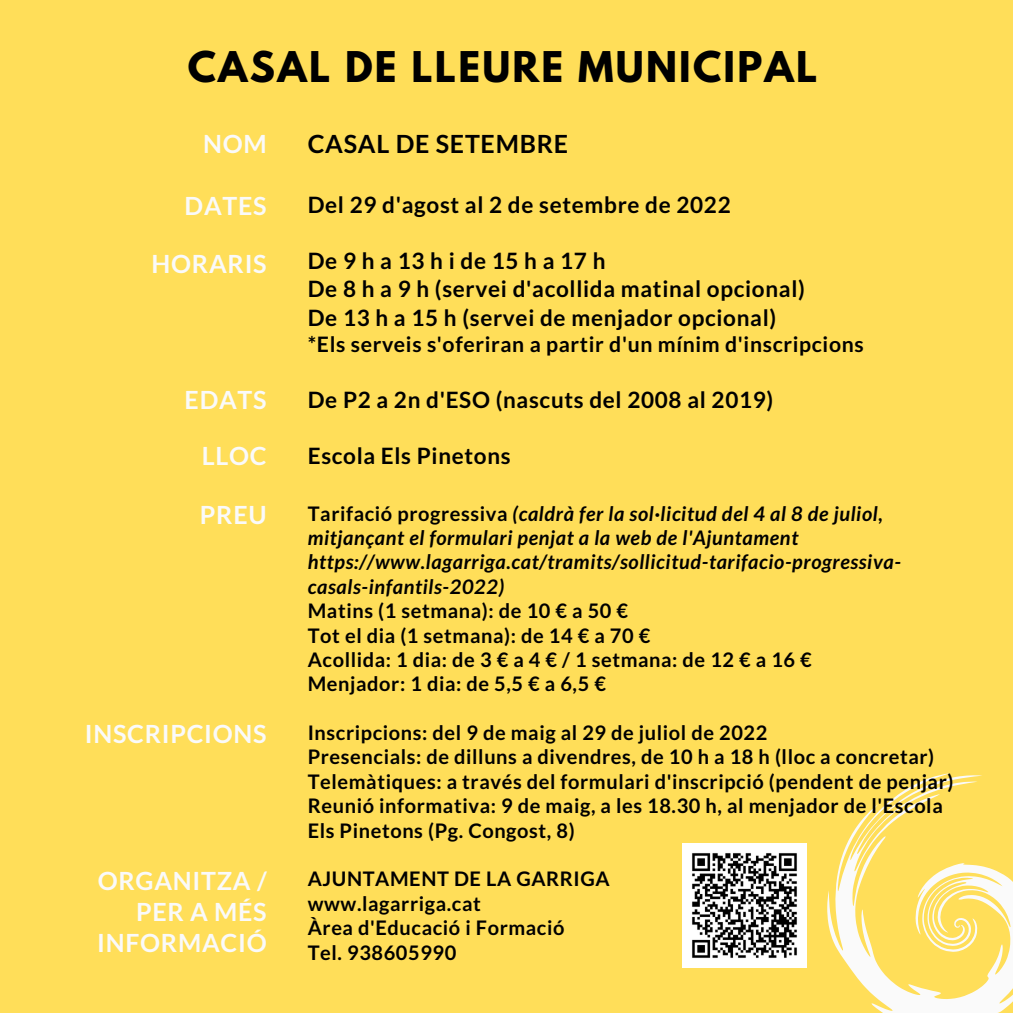
<style>
.page{position:relative;width:1013px;height:1013px;background:#fff}
.page>*{position:absolute;margin:0;border:0;box-sizing:border-box;transform-origin:0 0}
.t1{font:700 37.5px "League Spartan";letter-spacing:.06em;color:#000}
.t2{font:700 25px "Lato";letter-spacing:.03em;color:#fafafa}
.t3{font:700 25px "Lato";letter-spacing:.03em;color:#000}
.t4{font:700 22.5px "Lato";letter-spacing:.03em;color:#000}
.t5{font:700 22.5px "Lato";letter-spacing:.255em;color:#000}
.t6{font:700 21.25px "Lato";letter-spacing:.03em;color:#000}
.t7{font:700 20px/24.4px "Lato";letter-spacing:.03em;color:#000}
.t8{font:italic 700 20px/24.4px "Lato";letter-spacing:.03em;color:#000}
.s1{font-style:normal}
</style>
<div class="page">
<div style="left:0;top:0;width:1012px;height:1012px;background:#ffde59"></div>
<svg style="left:827px;top:773px;width:185px;height:239px"></svg>
<img style="left:682px;top:844px;width:124px;height:123px">
<p class="t1" style="left:188px;top:48px;width:631px">CASAL DE LLEURE MUNICIPAL</p>
<p class="t2" style="left:203px;top:128px;width:65px">NOM</p>
<p class="t2" style="left:185px;top:190px;width:83px">DATES</p>
<p class="t2" style="left:151px;top:248px;width:117px">HORARIS</p>
<p class="t2" style="left:185px;top:385px;width:83px">EDATS</p>
<p class="t2" style="left:202px;top:441px;width:66px">LLOC</p>
<p class="t2" style="left:200px;top:499px;width:68px">PREU</p>
<p class="t2" style="left:85px;top:718px;width:183px">INSCRIPCIONS</p>
<p class="t2" style="left:98px;top:865px;width:170px">ORGANITZA /</p>
<p class="t2" style="left:136px;top:895px;width:132px">PER A MÉS</p>
<p class="t2" style="left:97px;top:926px;width:171px">INFORMACIÓ</p>
<p class="t3" style="left:308px;top:128px;width:262px">CASAL DE SETEMBRE</p>
<p class="t4" style="left:308px;top:191px;width:424px">Del 29 d'agost al 2 de setembre de 2022</p>
<p class="t5" style="left:308px;top:247px;width:299px">De9ha13hide15ha17h</p>
<p class="t4" style="left:308px;top:275px;width:498px">De 8 h a 9 h (servei d'acollida matinal opcional)</p>
<p class="t4" style="left:308px;top:303px;width:470px">De 13 h a 15 h (servei de menjador opcional)</p>
<p class="t6" style="left:308px;top:331px;width:557px">*Els serveis s'oferiran a partir d'un mínim d'inscripcions</p>
<p class="t4" style="left:308px;top:386px;width:467px">De P2 a 2n d'ESO (nascuts del 2008 al 2019)</p>
<p class="t4" style="left:308px;top:442px;width:204px">Escola Els Pinetons</p>
<p class="t8" style="left:308px;top:500px;width:576px"><span class="s1">Tarifació progressiva</span> (caldrà fer la sol·licitud del 4 al 8 de juliol, mitjançant el formulari penjat a la web de l'Ajuntament</p>
<p class="t8" style="left:308px;top:549px;width:595px">https://www.lagarriga.cat/tramits/sollicitud-tarifacio-progressiva&shy;casals-infantils-2022)</p>
<p class="t7" style="left:308px;top:598px;width:322px">Matins (1 setmana): de 10 € a 50 €</p>
<p class="t7" style="left:308px;top:622px;width:344px">Tot el dia (1 setmana): de 14 € a 70 €</p>
<p class="t7" style="left:308px;top:647px;width:505px">Acollida: 1 dia: de 3 € a 4 € / 1 setmana: de 12 € a 16 €</p>
<p class="t7" style="left:308px;top:671px;width:300px">Menjador: 1 dia: de 5,5 € a 6,5 €</p>
<p class="t7" style="left:308px;top:720px;width:461px">Inscripcions: del 9 de maig al 29 de juliol de 2022</p>
<p class="t7" style="left:308px;top:744px;width:628px">Presencials: de dilluns a divendres, de 10 h a 18 h (lloc a concretar)</p>
<p class="t7" style="left:308px;top:769px;width:647px">Telemàtiques: a través del formulari d'inscripció (pendent de penjar)</p>
<p class="t7" style="left:308px;top:793px;width:636px">Reunió informativa: 9 de maig, a les 18.30 h, al menjador de l'Escola<br>Els Pinetons (Pg. Congost, 8)</p>
<p class="t7" style="left:308px;top:866px;width:303px">AJUNTAMENT DE LA GARRIGA</p>
<p class="t7" style="left:308px;top:890px;width:175px">www.lagarriga.cat</p>
<p class="t7" style="left:308px;top:915px;width:258px">Àrea d'Educació i Formació</p>
<p class="t7" style="left:308px;top:939px;width:150px">Tel. 938605990</p>
</div>
